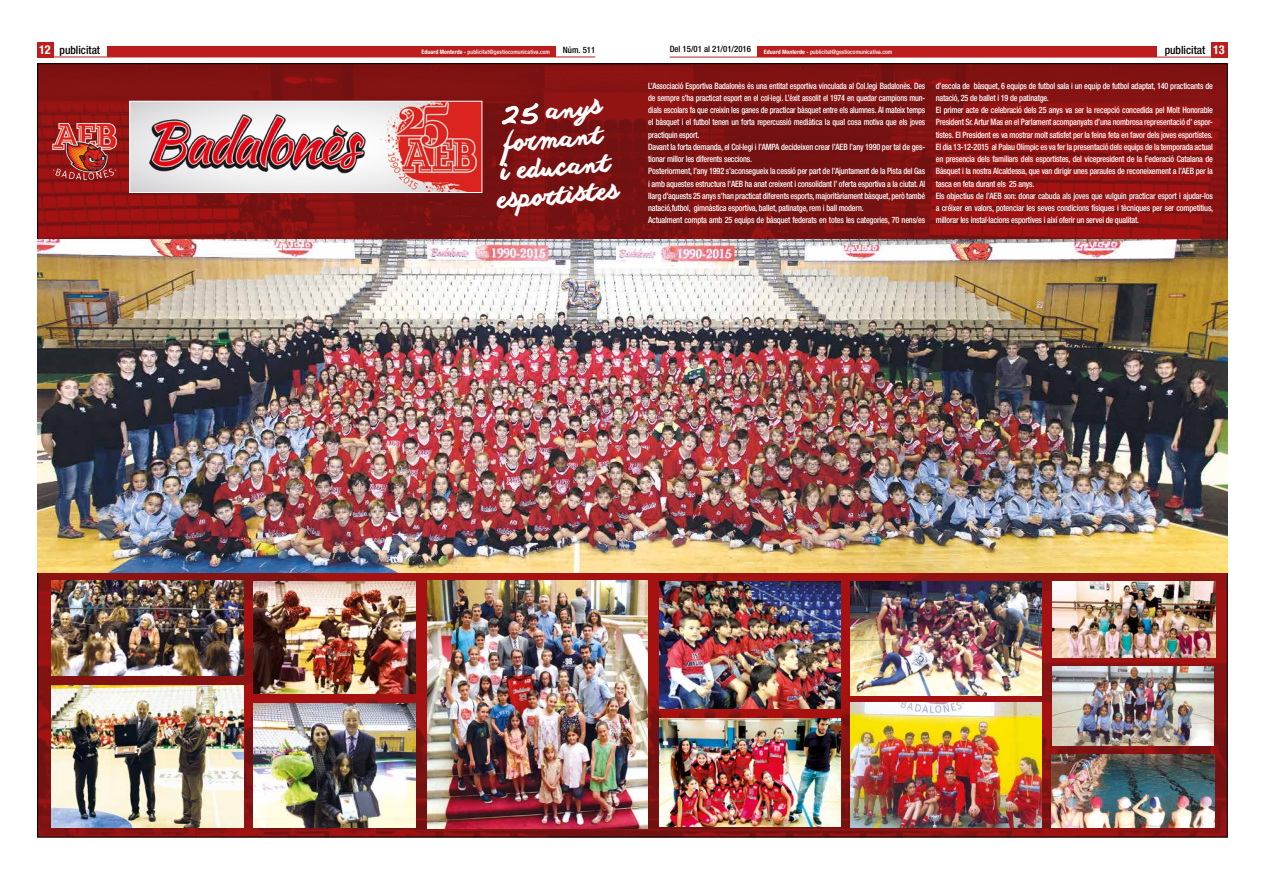
<style>
.page{position:relative;width:1265px;height:881px;background:#fff}
.page>*{position:absolute;margin:0;border:0;box-sizing:border-box;transform-origin:0 0}
.t1{font:25.72px/28.4px "anothershabby";color:#fff;text-align:center}
.t2{font:500 condensed 11.38px "Helvetica Neue";color:#000}
.t3{font:500 condensed 8.75px/12.2px "Helvetica Neue";letter-spacing:-.02em;color:#fff;scale:.91 1}
.t4{font:500 condensed 8.75px/12.2px "Helvetica Neue";letter-spacing:-.02em;color:#fff;scale:.93 1}
.t5{font:500 condensed 8.75px "Helvetica Neue";color:#000}
.t6{font:500 condensed 6.04px "Helvetica Neue";color:#fff}
.s1{font-weight:700;font-size:12.25px;color:#fff}
.s2{font-weight:700}
.s3{font-family:"Dakota";font-size:30.62px}
</style>
<div class="page">
<div style="left:1211px;top:42px;width:17px;height:15px;background:#bd1d1d"></div>
<hr style="left:670px;top:57px;width:558px;height:1px;background:#bd1d1d">
<hr style="left:37px;top:57px;width:558px;height:1px;background:#bd1d1d">
<div style="left:757px;top:46px;width:399px;height:11px;background:#bd1d1d"></div>
<div style="left:107px;top:46px;width:448px;height:11px;background:#bd1d1d"></div>
<div style="left:37px;top:42px;width:17px;height:15px;background:#bd1d1d"></div>
<img style="left:40px;top:66px;width:1185px;height:769px">
<img style="left:38px;top:240px;width:1189px;height:332px">
<svg style="left:501px;top:75px;width:38px;height:51px;background:#8e3232"></svg>
<img style="left:428px;top:580px;width:219px;height:248px">
<img style="left:51px;top:581px;width:192px;height:94px">
<img style="left:1052px;top:666px;width:162px;height:79px">
<img style="left:1052px;top:754px;width:162px;height:73px">
<img style="left:1053px;top:581px;width:162px;height:76px">
<img style="left:659px;top:718px;width:181px;height:108px">
<img style="left:254px;top:703px;width:162px;height:124px">
<img style="left:254px;top:581px;width:162px;height:112px">
<img style="left:51px;top:685px;width:192px;height:142px">
<img style="left:850px;top:702px;width:192px;height:125px">
<img style="left:850px;top:581px;width:192px;height:114px">
<img style="left:660px;top:581px;width:180px;height:127px">
<img style="left:131px;top:103px;width:349px;height:88px">
<div style="left:129px;top:101px;width:353px;height:92px;border:1px solid #fff"></div>
<img style="left:46px;top:118px;width:76px;height:65px">
<h2 class="t2" style="left:39px;top:43px;width:62px"><span class="s1">12</span> publicitat</h2>
<p class="t6" style="left:422px;top:48px;width:130px"><span class="s2">Eduard Monterde -</span> publicitat@gestiocomunicativa.com</p>
<p class="t5" style="left:563px;top:45px;width:34px">Núm. 511</p>
<p class="t5" style="left:670px;top:44px;width:83px">Del 15/01 al 21/01/2016</p>
<p class="t6" style="left:764px;top:48px;width:130px"><span class="s2">Eduard Monterde -</span> publicitat@gestiocomunicativa.com</p>
<h2 class="t2" style="left:1165px;top:44px;width:62px">publicitat <span class="s1">13</span></h2>
<h1 class="t1" style="left:488px;top:101px;width:124px;rotate:-5deg"><span class="s3">25</span> anys formant<br>i educant esportistes</h1>
<p class="t3" style="left:648px;top:79px;width:306px">L’Associació Esportiva Badalonès és una entitat esportiva vinculada al Col.legi Badalonès. Des de sempre s’ha practicat esport en el col·legi. L’èxit assolit el 1974 en quedar campions mun&shy;dials escolars fa que creixin les ganes de practicar bàsquet entre els alumnes. Al mateix temps el bàsquet i el futbol tenen un forta repercussió mediàtica la qual cosa motiva que els joves practiquin esport.<br>Davant la forta demanda, el Col·legi i l’AMPA decideixen crear l’AEB l’any 1990 per tal de ges&shy;tionar millor les diferents seccions.<br>Posteriorment, l’any 1992 s’aconsegueix la cessió per part de l’Ajuntament de la Pista del Gas i amb aquestes estructura l’AEB ha anat creixent i consolidant l’ oferta esportiva a la ciutat. Al llarg d’aquests 25 anys s’han practicat diferents esports, majoritàriament bàsquet, però també natació,futbol, gimnàstica esportiva, ballet, patinatge, rem i ball modern.<br>Actualment compta amb 25 equips de bàsquet federats en totes les categories, 70 nens/es</p>
<p class="t4" style="left:936px;top:79px;width:300px">d’escola de bàsquet, 6 equips de futbol sala i un equip de futbol adaptat, 140 practicants de natació, 25 de ballet i 19 de patinatge.<br>El primer acte de celebració dels 25 anys va ser la recepció concedida pel Molt Honorable President Sr. Artur Mas en el Parlament acompanyats d’una nombrosa representació d’ espor&shy;tistes. El President es va mostrar molt satisfet per la feina feta en favor dels joves esportistes.<br>El dia 13-12-2015 al Palau Olímpic es va fer la presentació dels equips de la temporada actual en presencia dels familiars dels esportistes, del vicepresident de la Federació Catalana de Bàsquet i la nostra Alcaldessa, que van dirigir unes paraules de reconeixement a l’AEB per la tasca en feta durant els 25 anys.<br>Els objectius de l’AEB son: donar cabuda als joves que vulguin practicar esport i ajudar-los a créixer en valors, potenciar les seves condicions físiques i tècniques per ser competitius, millorar les instal·lacions esportives i així oferir un servei de qualitat.</p>
</div>
